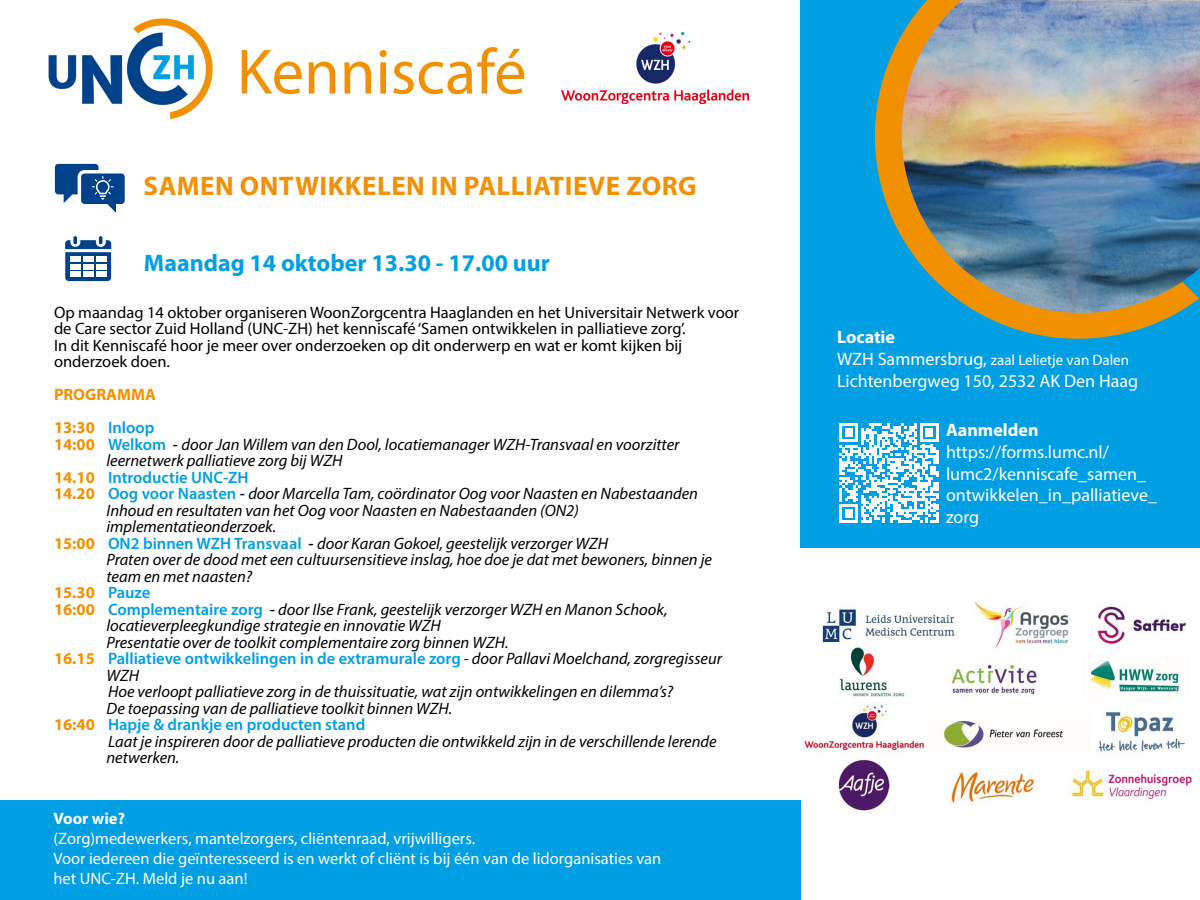
<style>
.page{position:relative;width:1200px;height:900px;background:#fff}
.page>*{position:absolute;margin:0;border:0;box-sizing:border-box;transform-origin:0 0}
.t1{font:64.5px "Myriad Pro";color:#f29100}
.t2{font:700 27px "Myriad Pro";letter-spacing:.02em;color:#f29105}
.t3{font:700 24px "Myriad Pro";color:#009ee3}
.t4{font:18px/21.6px "Myriad Pro";color:#fff}
.t5{font:700 18px "Myriad Pro";color:#fff}
.t6{font:italic 16.5px "Myriad Pro";color:#000}
.t7{font:16.5px/16.5px "Myriad Pro";color:#000}
.t8{font:16.5px/19.8px "Myriad Pro";color:#fff}
.t9{font:600 16.5px "Myriad Pro";color:#009ee3}
.t10{font:700 16.5px/33px "Myriad Pro";color:#f29100}
.t11{font:700 16.5px "Myriad Pro";color:#fff}
.t12{font:15px "Myriad Pro";color:#fff}
.s1{font-weight:600;color:#009ee3}
.s2{font-weight:700;font-style:normal;color:#f29100}
.s3{font-weight:600;font-style:normal;color:#009ee3}
.s4{font-weight:600;font-style:normal}
.s5{font-weight:700;color:#f29105}
.s6{font-weight:700;font-style:normal;color:#f29105}
.s7{font-weight:700;color:#f29100}
.s8{font-weight:400;font-style:italic;color:#000}
.s9{font-size:18px}
</style>
<div class="page">
<img style="left:804px;top:601px;width:388px;height:210px">
<div style="left:0;top:800px;width:801px;height:100px;background:#009ee3"></div>
<div style="left:801px;top:0;width:399px;height:548px;background:#009ee3"></div>
<svg style="left:875px;top:34px;width:302px;height:305px"></svg>
<img style="left:48px;top:18px;width:165px;height:102px">
<svg style="left:839px;top:423px;width:100px;height:100px"></svg>
<img style="left:902px;top:0;width:298px;height:313px">
<img style="left:561px;top:33px;width:188px;height:71px">
<svg style="left:65px;top:236px;width:46px;height:45px"></svg>
<svg style="left:55px;top:164px;width:70px;height:49px"></svg>
<h1 class="t1" style="left:237px;top:32px;width:291px">Kenniscafé</h1>
<h2 class="t2" style="left:144px;top:168px;width:555px">SAMEN ONTWIKKELEN IN PALLIATIEVE ZORG</h2>
<h3 class="t3" style="left:144px;top:247px;width:408px">Maandag 14 oktober 13.30 - 17.00 uur</h3>
<p class="t7" style="left:54px;top:304px;width:687px">Op maandag 14 oktober organiseren WoonZorgcentra Haaglanden en het Universitair Netwerk voor de Care sector Zuid Holland (UNC-ZH) het kenniscafé ‘Samen ontwikkelen in palliatieve zorg’.<br>In dit Kenniscafé hoor je meer over onderzoeken op dit onderwerp en wat er komt kijken bij onderzoek doen.</p>
<p class="t10" style="left:54px;top:378px;width:103px">PROGRAMMA<br>13:30 <span class="s1">Inloop</span></p>
<p class="t6" style="left:54px;top:434px;width:627px"><span class="s2">14:00</span> <span class="s3">Welkom</span> <span class="s4">-</span> door Jan Willem van den Dool, locatiemanager WZH-Transvaal en voorzitter</p>
<p class="t6" style="left:107px;top:451px;width:237px">leernetwerk palliatieve zorg bij WZH</p>
<p class="t9" style="left:54px;top:467px;width:196px"><span class="s5">14.10</span> Introductie UNC-ZH</p>
<p class="t6" style="left:54px;top:484px;width:646px"><span class="s6">14.20</span> <span class="s3">Oog voor Naasten</span> <span class="s4">-</span> door Marcella Tam, coördinator Oog voor Naasten en Nabestaanden</p>
<p class="t6" style="left:107px;top:500px;width:474px">Inhoud en resultaten van het Oog voor Naasten en Nabestaanden (ON2)</p>
<p class="t6" style="left:107px;top:517px;width:171px">implementatieonderzoek.</p>
<p class="t6" style="left:54px;top:533px;width:556px"><span class="s2">15:00</span> <span class="s3">ON2 binnen WZH Transvaal</span> <span class="s4">-</span> door Karan Gokoel, geestelijk verzorger WZH</p>
<p class="t6" style="left:107px;top:550px;width:607px">Praten over de dood met een cultuursensitieve inslag, hoe doe je dat met bewoners, binnen je</p>
<p class="t6" style="left:107px;top:566px;width:147px">team en met naasten?</p>
<p class="t10" style="left:54px;top:576px;width:98px">15.30 <span class="s1">Pauze</span></p>
<p class="t6" style="left:54px;top:599px;width:615px"><span class="s2">16:00</span> <span class="s3">Complementaire zorg</span> <span class="s4">-</span> door Ilse Frank, geestelijk verzorger WZH en Manon Schook,</p>
<p class="t6" style="left:107px;top:616px;width:336px">locatieverpleegkundige strategie en innovatie WZH</p>
<p class="t6" style="left:107px;top:632px;width:404px">Presentatie over de toolkit complementaire zorg binnen WZH.</p>
<p class="t9" style="left:54px;top:648px;width:669px"><span class="s7">16.15</span> Palliatieve ontwikkelingen in de extramurale zorg <span class="s8">- door Pallavi Moelchand, zorgregisseur</span></p>
<p class="t6" style="left:107px;top:665px;width:34px">WZH</p>
<p class="t6" style="left:108px;top:682px;width:567px">Hoe verloopt palliatieve zorg in de thuissituatie, wat zijn ontwikkelingen en dilemma’s?</p>
<p class="t6" style="left:107px;top:698px;width:347px">De toepassing van de palliatieve toolkit binnen WZH.</p>
<p class="t9" style="left:54px;top:714px;width:313px"><span class="s7">16:40</span> Hapje &amp; drankje en producten stand</p>
<p class="t6" style="left:108px;top:731px;width:610px">Laat je inspireren door de palliatieve producten die ontwikkeld zijn in de verschillende lerende</p>
<p class="t6" style="left:107px;top:748px;width:74px">netwerken.</p>
<p class="t11" style="left:53px;top:808px;width:73px">Voor wie?</p>
<p class="t8" style="left:53px;top:828px;width:609px">(Zorg)medewerkers, mantelzorgers, cliëntenraad, vrijwilligers.<br>Voor iedereen die geïnteresseerd is en werkt of cliënt is bij één van de lidorganisaties van het UNC-ZH. Meld je nu aan!</p>
<p class="t5" style="left:837px;top:326px;width:60px">Locatie</p>
<p class="t12" style="left:837px;top:351px;width:294px"><span class="s9">WZH Sammersbrug,</span> zaal Lelietje van Dalen</p>
<p class="t4" style="left:837px;top:370px;width:303px">Lichtenbergweg 150, 2532 AK Den Haag</p>
<p class="t5" style="left:946px;top:419px;width:94px">Aanmelden</p>
<p class="t4" style="left:946px;top:441px;width:212px">https://forms.lumc.nl/ lumc2/kenniscafe_samen_ ontwikkelen_in_palliatieve_ zorg</p>
</div>
